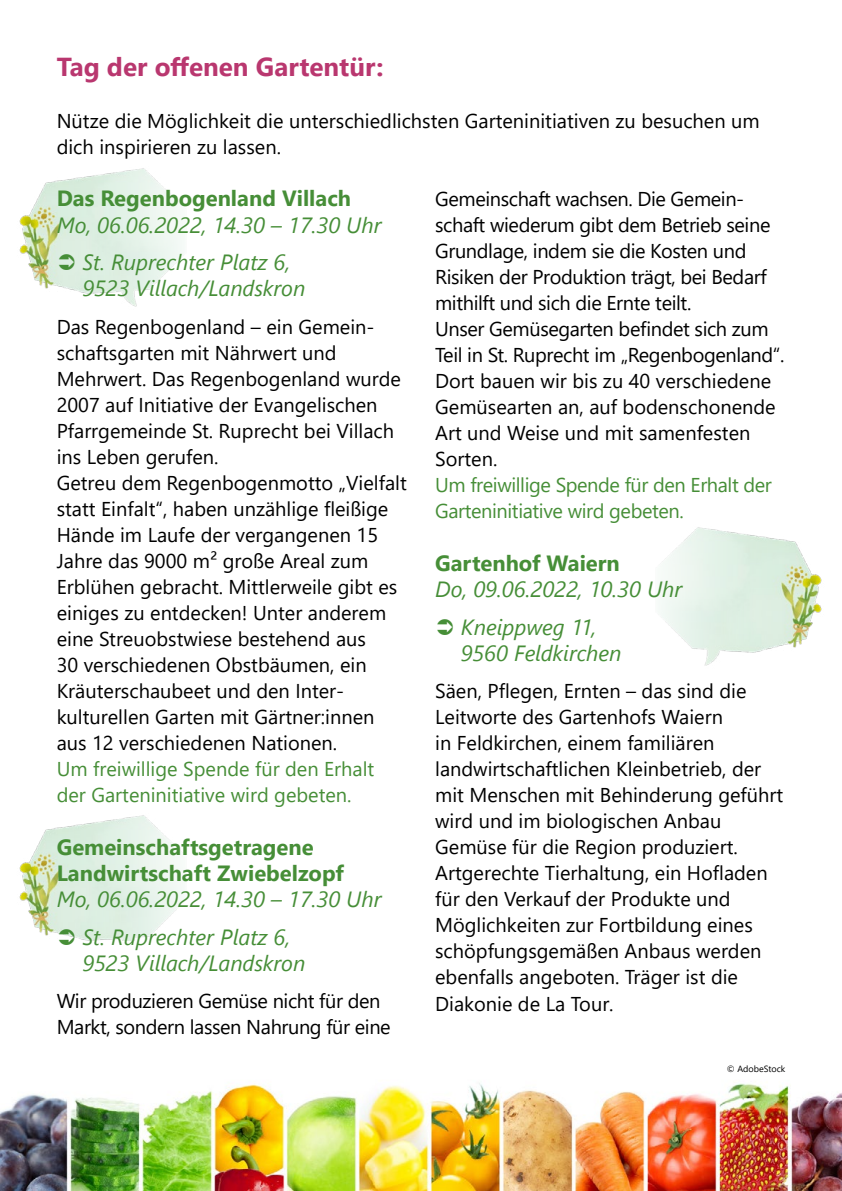
<style>
.page{position:relative;width:842px;height:1191px;background:#fff}
.page>*{position:absolute;margin:0;border:0;box-sizing:border-box;transform-origin:0 0}
.t1{font:700 26px "Segoe UI";color:#b9376f}
.t2{font:italic 22px/37.4px "Segoe UI";color:#468e37}
.t3{font:700 22px/26.4px "Segoe UI";color:#468e37}
.t4{font:20px/26px "Segoe UI";color:#000}
.t5{font:20px/26px "Segoe UI";letter-spacing:-.02em;color:#000}
.t6{font:20px/26px "Segoe UI";letter-spacing:-.01em;color:#468e37}
.t7{font:9px "Segoe UI";color:#000}
</style>
<div class="page">
<img style="left:19px;top:168px;width:163px;height:139px">
<img style="left:19px;top:815px;width:163px;height:126px">
<img style="left:661px;top:527px;width:161px;height:139px">
<img style="left:0;top:1083px;width:842px;height:108px">
<svg style="left:59px;top:254px;width:15px;height:16px"></svg>
<svg style="left:59px;top:928px;width:15px;height:13px"></svg>
<h1 class="t1" style="left:57px;top:42px;width:328px">Tag der offenen Gartentür:</h1>
<p class="t4" style="left:57px;top:106px;width:704px">Nütze die Möglichkeit die unterschiedlichsten Garteninitiativen zu besuchen um dich inspirieren zu lassen.</p>
<p class="t3" style="left:57px;top:184px;width:296px">Das Regenbogenland Villach</p>
<p class="t2" style="left:82px;top:203px;width:301px;text-indent:-26px">Mo, 06.06.2022, 14.30 – 17.30 Uhr<br>St. Ruprechter Platz 6,</p>
<p class="t2" style="left:82px;top:266px;width:224px">9523 Villach/Landskron</p>
<p class="t4" style="left:57px;top:312px;width:352px">Das Regenbogenland – ein Gemein&shy;schaftsgarten mit Nährwert und Mehrwert. Das Regenbogenland wurde 2007 auf Initiative der Evangelischen Pfarrgemeinde St. Ruprecht bei Villach ins Leben gerufen.<br>Getreu dem Regenbogenmotto „Vielfalt statt Einfalt“, haben unzählige fleißige Hände im Laufe der vergangenen 15<br>Jahre das 9000 m² große Areal zum Erblühen gebracht. Mittlerweile gibt es einiges zu entdecken! Unter anderem eine Streuobstwiese bestehend aus<br>30 verschiedenen Obstbäumen, ein Kräuterschaubeet und den Inter&shy;kulturellen Garten mit Gärtner:innen aus 12 verschiedenen Nationen.</p>
<p class="t6" style="left:57px;top:754px;width:319px">Um freiwillige Spende für den Erhalt der Garteninitiative wird gebeten.</p>
<p class="t3" style="left:57px;top:832px;width:289px">Gemeinschaftsgetragene<br>Landwirtschaft Zwiebelzopf</p>
<p class="t2" style="left:82px;top:877px;width:301px;text-indent:-26px">Mo, 06.06.2022, 14.30 – 17.30 Uhr<br>St. Ruprechter Platz 6,</p>
<p class="t2" style="left:82px;top:940px;width:224px">9523 Villach/Landskron</p>
<p class="t5" style="left:57px;top:986px;width:336px">Wir produzieren Gemüse nicht für den<br>Markt, sondern lassen Nahrung für eine</p>
<p class="t5" style="left:435px;top:184px;width:351px">Gemeinschaft wachsen. Die Gemein&shy;schaft wiederum gibt dem Betrieb seine Grundlage, indem sie die Kosten und Risiken der Produktion trägt, bei Bedarf mithilft und sich die Ernte teilt.<br>Unser Gemüsegarten befindet sich zum Teil in St. Ruprecht im „Regenbogenland“.<br>Dort bauen wir bis zu 40 verschiedene Gemüsearten an, auf bodenschonende Art und Weise und mit samenfesten Sorten.</p>
<p class="t6" style="left:435px;top:470px;width:338px">Um freiwillige Spende für den Erhalt der<br>Garteninitiative wird gebeten.</p>
<p class="t3" style="left:435px;top:548px;width:186px">Gartenhof Waiern</p>
<p class="t2" style="left:461px;top:567px;width:223px;text-indent:-26px">Do, 09.06.2022, 10.30 Uhr<br>Kneippweg 11,</p>
<p class="t2" style="left:461px;top:630px;width:162px">9560 Feldkirchen</p>
<p class="t4" style="left:435px;top:676px;width:350px">Säen, Pflegen, Ernten – das sind die Leitworte des Gartenhofs Waiern<br>in Feldkirchen, einem familiären landwirtschaftlichen Kleinbetrieb, der mit Menschen mit Behinderung geführt wird und im biologischen Anbau Gemüse für die Region produziert.<br>Artgerechte Tierhaltung, ein Hofladen für den Verkauf der Produkte und Möglichkeiten zur Fortbildung eines schöpfungsgemäßen Anbaus werden ebenfalls angeboten. Träger ist die Diakonie de La Tour.</p>
<p class="t7" style="left:727px;top:1060px;width:60px">© AdobeStock</p>
</div>
